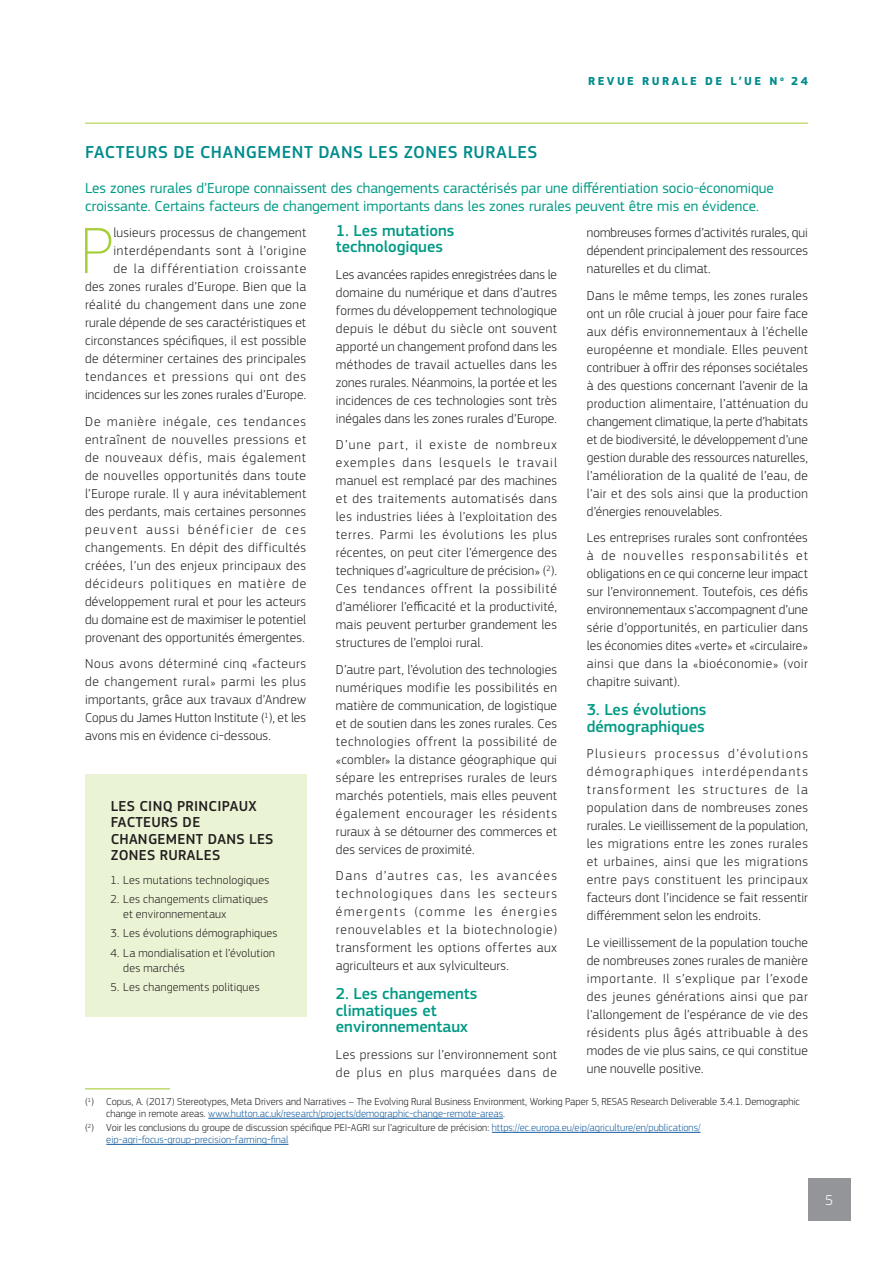
<style>
.page{position:relative;width:893px;height:1263px;background:#fff}
.page>*{position:absolute;margin:0;border:0;box-sizing:border-box;transform-origin:0 0}
._0_Body_Leterine{font:100 67.8px "EC Square Sans Pro";color:#a6ce39}
._2_Titre_2{font:500 18px "EC Square Sans Pro";letter-spacing:.035em;color:#008c8c}
._3_TItre_3{font:500 16.5px/16.5px "EC Square Sans Pro";color:#009a85}
._2_Chapeau_SMALL{font:15px/18px "EC Square Sans Pro";color:#009a85}
.Box_-_Titre{font:500 15px/16.5px "EC Square Sans Pro";letter-spacing:.02em;color:#231f20}
.t1{font:300 15px "EC Square Sans Pro";color:#fff}
._0_Body{font:300 13.5px/18px "EC Square Sans Pro";letter-spacing:.01em;color:#231f20;text-align:justify}
._0_Body_Leterine-2{font:300 13.5px/18px "EC Square Sans Pro";letter-spacing:.025em;color:#231f20;text-align:right}
._0_Body-2{font:300 13.5px/18px "EC Square Sans Pro";letter-spacing:.035em;color:#231f20}
.t2{font:300 12px/15px "EC Square Sans Pro";letter-spacing:.02em;color:#231f20}
.t3{font:700 12px "EC Square Sans Pro";letter-spacing:.2em;color:#008c8c}
._9_Footnotes_manuell{font:300 10.5px/12px "EC Square Sans Pro";color:#231f20}
._9_Footnotes_auto{font:300 10.5px/12px "EC Square Sans Pro";color:#175d9e}
.s1{color:#175d9e}
.s2{color:#231f20}
</style>
<div class="page">
<hr style="left:85px;top:123px;width:723px;height:1px;background:#a6ce39">
<div style="left:85px;top:774px;width:221px;height:242px;background:#eaf3d4"></div>
<hr style="left:85px;top:1088px;width:85px;height:1px;background:#a6ce39">
<hr style="left:208px;top:1118px;width:295px;height:1px;background:#175d9e">
<hr style="left:492px;top:1132px;width:208px;height:1px;background:#175d9e">
<hr style="left:106px;top:1144px;width:182px;height:1px;background:#175d9e">
<div style="left:808px;top:1178px;width:42px;height:42px;background:#939598"></div>
<p class="t3" style="left:588px;top:74px;width:221px">REVUE RURALE DE L’UE N <sup>o</sup> 24</p>
<p class="_2_Titre_2" style="left:85px;top:141px;width:454px">FACTEURS DE CHANGEMENT DANS LES ZONES RURALES</p>
<p class="_2_Chapeau_SMALL" style="left:85px;top:179px;width:690px">Les zones rurales d’Europe connaissent des changements caractérisés par une différentiation socio-économique croissante. Certains facteurs de changement importants dans les zones rurales peuvent être mis en évidence.</p>
<p class="_0_Body_Leterine" style="left:81px;top:211px;width:34px">P</p>
<p class="_3_TItre_3" style="left:336px;top:222px;width:120px">1. Les mutations technologiques</p>
<p class="_0_Body" style="left:336px;top:265px;width:223px">Les avancées rapides enregistrées dans le domaine du numérique et dans d’autres formes du développement technologique depuis le début du siècle ont souvent apporté un changement profond dans les méthodes de travail actuelles dans les zones rurales. Néanmoins, la portée et les incidences de ces technologies sont très inégales dans les zones rurales d’Europe.</p>
<p class="_0_Body" style="left:336px;top:435px;width:223px">D’une part, il existe de nombreux exemples dans lesquels le travail manuel est remplacé par des machines et des traitements automatisés dans les industries liées à l’exploitation des terres. Parmi les évolutions les plus récentes, on peut citer l’émergence des techniques d’«agriculture de précision» (<sup>2</sup>).<br>Ces tendances offrent la possibilité d’améliorer l’efficacité et la productivité, mais peuvent perturber grandement les structures de l’emploi rural.</p>
<p class="_0_Body" style="left:336px;top:660px;width:223px">D’autre part, l’évolution des technologies numériques modifie les possibilités en matière de communication, de logistique et de soutien dans les zones rurales. Ces technologies offrent la possibilité de «combler» la distance géographique qui sépare les entreprises rurales de leurs marchés potentiels, mais elles peuvent également encourager les résidents ruraux à se détourner des commerces et des services de proximité.</p>
<p class="_0_Body" style="left:336px;top:866px;width:223px">Dans d’autres cas, les avancées technologiques dans les secteurs émergents (comme les énergies renouvelables et la biotechnologie) transforment les options offertes aux agriculteurs et aux sylviculteurs.</p>
<p class="_3_TItre_3" style="left:336px;top:986px;width:143px">2. Les changements climatiques et environnementaux</p>
<p class="_0_Body-2" style="left:336px;top:1045px;width:223px">Les pressions sur l’environnement sont de plus en plus marquées dans de</p>
<p class="_0_Body" style="left:587px;top:223px;width:223px">nombreuses formes d’activités rurales, qui dépendent principalement des ressources naturelles et du climat.</p>
<p class="_0_Body" style="left:587px;top:286px;width:223px">Dans le même temps, les zones rurales ont un rôle crucial à jouer pour faire face aux défis environnementaux à l’échelle européenne et mondiale. Elles peuvent contribuer à offrir des réponses sociétales à des questions concernant l’avenir de la production alimentaire, l’atténuation du changement climatique, la perte d’habitats et de biodiversité, le développement d’une gestion durable des ressources naturelles, l’amélioration de la qualité de l’eau, de l’air et des sols ainsi que la production d’énergies renouvelables.</p>
<p class="_0_Body" style="left:587px;top:528px;width:223px">Les entreprises rurales sont confrontées à de nouvelles responsabilités et obligations en ce qui concerne leur impact sur l’environnement. Toutefois, ces défis environnementaux s’accompagnent d’une série d’opportunités, en particulier dans les économies dites «verte» et «circulaire» ainsi que dans la «bioéconomie» (voir chapitre suivant).</p>
<p class="_3_TItre_3" style="left:587px;top:702px;width:121px">3. Les évolutions démographiques</p>
<p class="_0_Body" style="left:587px;top:745px;width:223px">Plusieurs processus d’évolutions démographiques interdépendants transforment les structures de la population dans de nombreuses zones rurales. Le vieillissement de la population, les migrations entre les zones rurales et urbaines, ainsi que les migrations entre pays constituent les principaux facteurs dont l’incidence se fait ressentir différemment selon les endroits.</p>
<p class="_0_Body" style="left:587px;top:933px;width:223px">Le vieillissement de la population touche de nombreuses zones rurales de manière importante. Il s’explique par l’exode des jeunes générations ainsi que par l’allongement de l’espérance de vie des résidents plus âgés attribuable à des modes de vie plus sains, ce qui constitue une nouvelle positive.</p>
<p class="_0_Body_Leterine-2" style="left:85px;top:223px;width:223px">lusieurs processus de changement interdépendants sont à l’origine<br>de la différentiation croissante<br>des zones rurales d’Europe. Bien que la réalité du changement dans une zone rurale dépende de ses caractéristiques et circonstances spécifiques, il est possible de déterminer certaines des principales tendances et pressions qui ont des incidences sur les zones rurales d’Europe.</p>
<p class="_0_Body" style="left:85px;top:412px;width:223px">De manière inégale, ces tendances entraînent de nouvelles pressions et de nouveaux défis, mais également de nouvelles opportunités dans toute l’Europe rurale. Il y aura inévitablement des perdants, mais certaines personnes peuvent aussi bénéficier de ces changements. En dépit des difficultés créées, l’un des enjeux principaux des décideurs politiques en matière de développement rural et pour les acteurs du domaine est de maximiser le potentiel provenant des opportunités émergentes.</p>
<p class="_0_Body" style="left:85px;top:654px;width:223px">Nous avons déterminé cinq «facteurs de changement rural» parmi les plus importants, grâce aux travaux d’Andrew Copus du James Hutton Institute (<sup>1</sup>), et les avons mis en évidence ci-dessous.</p>
<p class="Box_-_Titre" style="left:111px;top:798px;width:164px">LES CINQ PRINCIPAUX<br>FACTEURS DE<br>CHANGEMENT DANS LES<br>ZONES RURALES</p>
<p class="t2" style="left:111px;top:872px;width:160px">1. Les mutations technologiques</p>
<p class="t2" style="left:123px;top:891px;width:146px;text-indent:-13px">2. Les changements climatiques et environnementaux</p>
<p class="t2" style="left:111px;top:926px;width:168px">3. Les évolutions démographiques</p>
<p class="t2" style="left:123px;top:945px;width:153px;text-indent:-13px">4. La mondialisation et l’évolution des marchés</p>
<p class="t2" style="left:111px;top:979px;width:151px">5. Les changements politiques</p>
<p class="_9_Footnotes_manuell" style="left:106px;top:1096px;width:695px;text-indent:-21px">(<sup>1</sup>) Copus, A. (2017) Stereotypes, Meta Drivers and Narratives – The Evolving Rural Business Environment, Working Paper 5, RESAS Research Deliverable 3.4.1. Demographic change in remote areas. <span class="s1">www.hutton.ac.uk/research/projects/demographic-change-remote-areas</span>.</p>
<p class="_9_Footnotes_auto" style="left:106px;top:1122px;width:596px;text-indent:-21px"><span class="s2">(</span><sup>2</sup><span class="s2">) Voir les conclusions du groupe de discussion spécifique PEI-AGRI sur l’agriculture de précision:</span> https://ec.europa.eu/eip/agriculture/en/publications/ eip-agri-focus-group-precision-farming-final</p>
<p class="t1" style="left:825px;top:1191px;width:10px">5</p>
</div>
